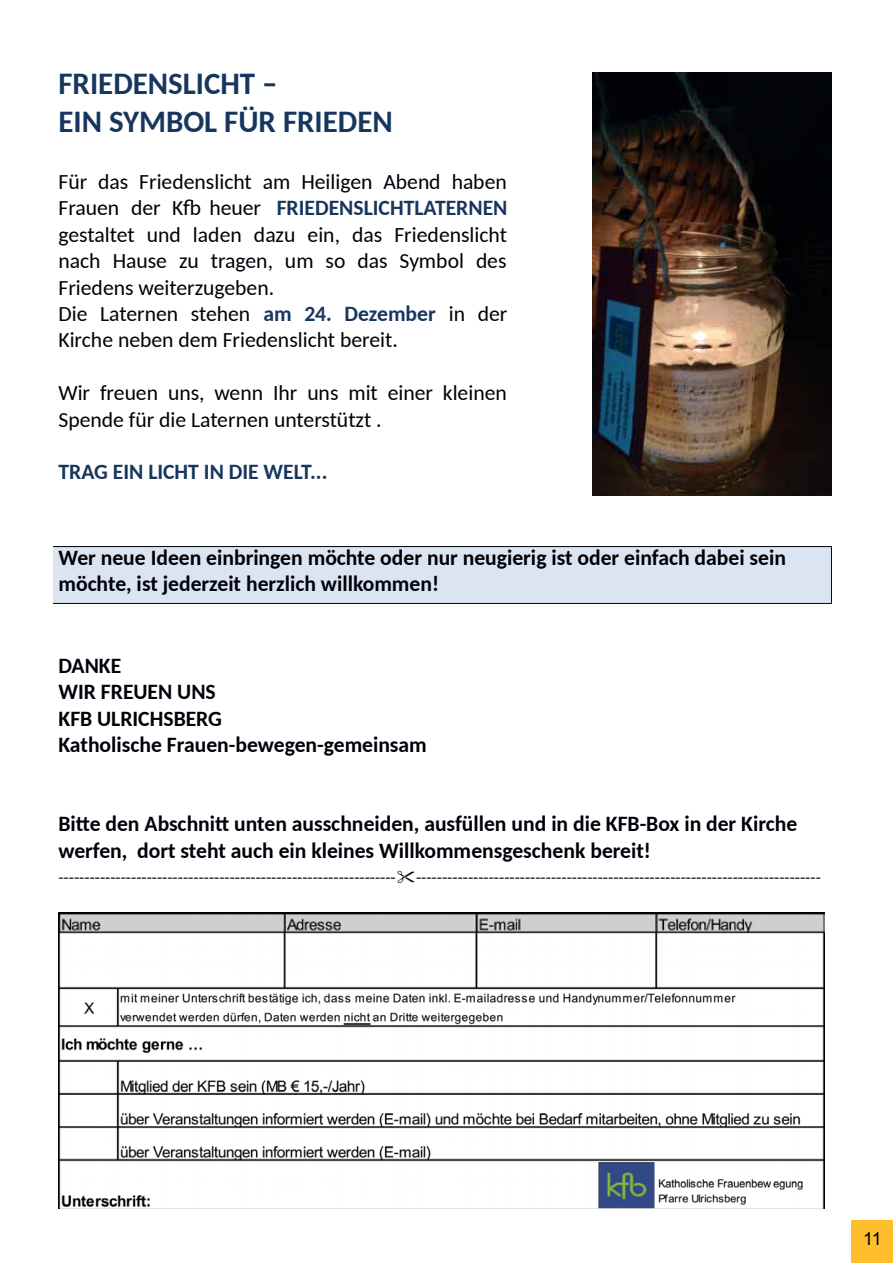
<style>
.page{position:relative;width:893px;height:1263px;background:#fff}
.page>*{position:absolute;margin:0;border:0;box-sizing:border-box;transform-origin:0 0}
.t1{font:700 30.9px/37.7px "Carlito";color:#17365d}
.t2{font:21.6px/26.4px "Carlito";color:#00000a}
.t3{font:700 21.6px/26.4px "Carlito";color:#00000a}
.t4{font:700 21.6px "Carlito";color:#17365d}
.t5{font:18px "Arial";color:#000}
.t6{font:16.95px "Carlito";color:#00000a}
.s1{font-weight:700;color:#17365d}
</style>
<div class="page">
<div style="left:852px;top:1221px;width:41px;height:42px;background:#ffbe2e"></div>
<img style="left:58px;top:912px;width:767px;height:297px">
<svg style="left:53px;top:546px;width:779px;height:58px;background:#d3dce8"></svg>
<img style="left:592px;top:72px;width:239px;height:423px">
<h1 class="t1" style="left:59px;top:65px;width:336px">FRIEDENSLICHT –<br>EIN SYMBOL FÜR FRIEDEN</h1>
<p class="t2" style="left:59px;top:170px;width:450px">Für das Friedenslicht am Heiligen Abend haben Frauen der Kfb heuer <span class="s1">FRIEDENSLICHTLATERNEN </span>gestaltet und laden dazu ein, das Friedenslicht nach Hause zu tragen, um so das Symbol des Friedens weiterzugeben.<br>Die Laternen stehen <span class="s1">am 24. Dezember</span> in der Kirche neben dem Friedenslicht bereit.</p>
<p class="t2" style="left:59px;top:381px;width:450px">Wir freuen uns, wenn Ihr uns mit einer kleinen<br>Spende für die Laternen unterstützt .</p>
<p class="t4" style="left:59px;top:461px;width:270px">TRAG EIN LICHT IN DIE WELT...</p>
<p class="t3" style="left:59px;top:544px;width:729px">Wer neue Ideen einbringen möchte oder nur neugierig ist oder einfach dabei sein möchte, ist jederzeit herzlich willkommen!</p>
<p class="t3" style="left:59px;top:652px;width:370px">DANKE<br>WIR FREUEN UNS<br>KFB ULRICHSBERG<br>Katholische Frauen-bewegen-gemeinsam</p>
<p class="t3" style="left:59px;top:811px;width:740px">Bitte den Abschnitt unten ausschneiden, ausfüllen und in die KFB-Box in der Kirche werfen, dort steht auch ein kleines Willkommensgeschenk bereit!</p>
<p class="t6" style="left:59px;top:871px;width:764px">----------------------------------------------------------------- ------------------------------------------------------------------------------</p>
<p class="t5" style="left:863px;top:1227px;width:20px">11</p>
</div>
